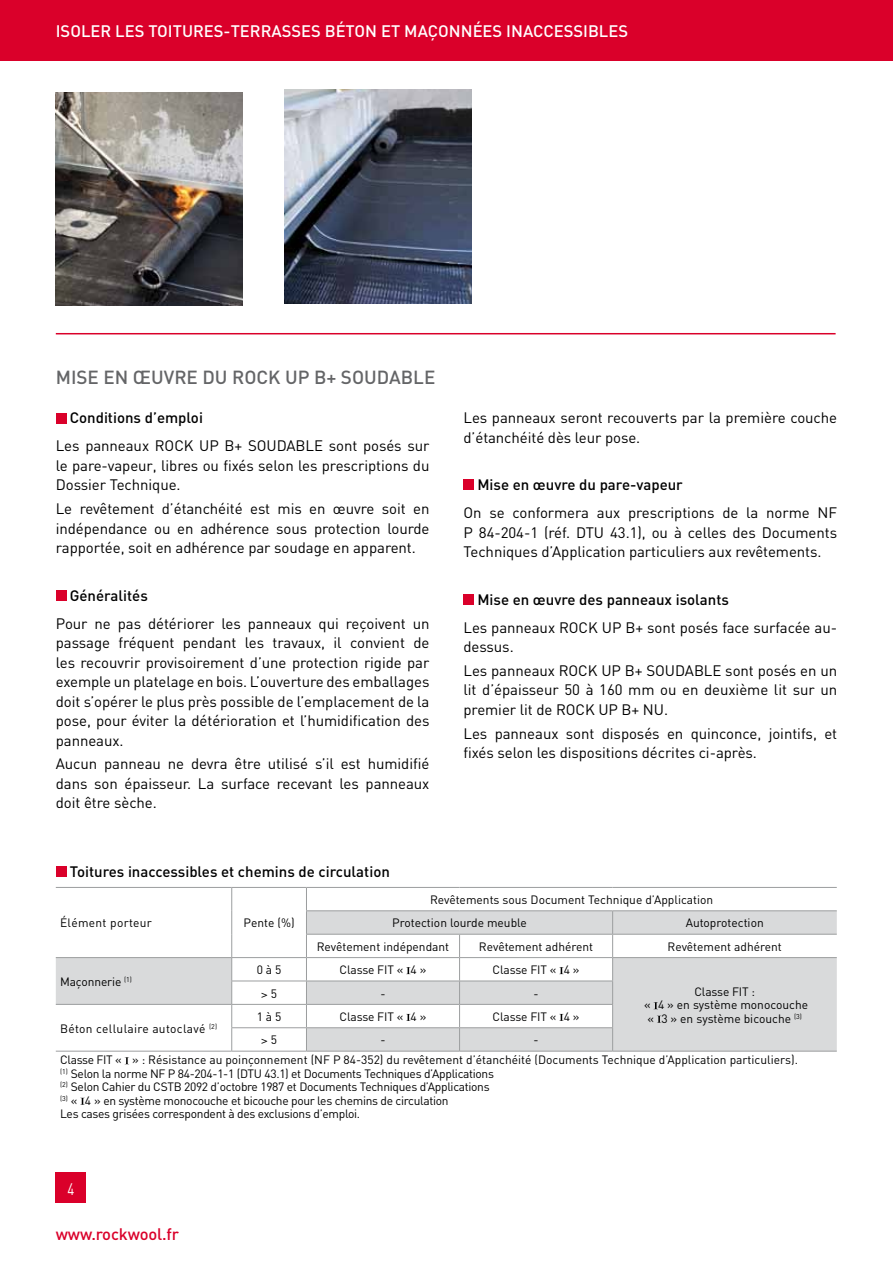
<style>
.page{position:relative;width:893px;height:1263px;background:#fff}
.page>*{position:absolute;margin:0;border:0;box-sizing:border-box;transform-origin:0 0}
.t1{font:500 18.75px "DIN";color:#646567}
.t2{font:500 16.5px "DIN";color:#fff}
.t3{font:500 16.5px "DIN";letter-spacing:-.01em;color:#da002a}
.t4{font:16.5px "DIN";color:#fff;scale:.8 1}
.t5{font:15px/19.5px "DIN";letter-spacing:-.005em;color:#000;text-align:justify}
.t6{font:500 15px "DIN";color:#000}
.t7{font:12px/13.5px "DIN";letter-spacing:-.01em;color:#000}
.t8{font:12px "DIN";letter-spacing:.025em;color:#000}
</style>
<div class="page">
<div style="left:56px;top:1173px;width:30px;height:30px;background:#da002a"></div>
<div style="left:0;top:0;width:893px;height:60px;background:#da002a"></div>
<hr style="left:56px;top:333px;width:780px;height:1px;background:#da002a">
<div style="left:56px;top:413px;width:10px;height:10px;background:#da002a"></div>
<div style="left:56px;top:590px;width:10px;height:11px;background:#da002a"></div>
<div style="left:463px;top:479px;width:11px;height:11px;background:#da002a"></div>
<div style="left:463px;top:594px;width:11px;height:11px;background:#da002a"></div>
<svg style="left:56px;top:911px;width:781px;height:140px;fill:#d9dadb"></svg>
<hr style="left:56px;top:887px;width:176px;height:1px;background:#9c9e9f">
<hr style="left:232px;top:887px;width:74px;height:1px;background:#9c9e9f">
<hr style="left:306px;top:887px;width:154px;height:1px;background:#9c9e9f">
<hr style="left:460px;top:887px;width:153px;height:1px;background:#9c9e9f">
<hr style="left:613px;top:887px;width:224px;height:1px;background:#9c9e9f">
<hr style="left:306px;top:910px;width:154px;height:1px;background:#9c9e9f">
<hr style="left:460px;top:910px;width:153px;height:1px;background:#9c9e9f">
<hr style="left:613px;top:910px;width:224px;height:1px;background:#9c9e9f">
<hr style="left:306px;top:934px;width:154px;height:1px;background:#9c9e9f">
<hr style="left:460px;top:934px;width:153px;height:1px;background:#9c9e9f">
<hr style="left:613px;top:934px;width:224px;height:1px;background:#9c9e9f">
<hr style="left:56px;top:957px;width:176px;height:1px;background:#9c9e9f">
<hr style="left:232px;top:957px;width:74px;height:1px;background:#9c9e9f">
<hr style="left:613px;top:957px;width:224px;height:1px;background:#9c9e9f">
<hr style="left:231px;top:980px;width:75px;height:1px;background:#9c9e9f">
<hr style="left:56px;top:1004px;width:176px;height:1px;background:#9c9e9f">
<hr style="left:232px;top:1004px;width:74px;height:1px;background:#9c9e9f">
<hr style="left:306px;top:1004px;width:154px;height:1px;background:#9c9e9f">
<hr style="left:460px;top:1004px;width:153px;height:1px;background:#9c9e9f">
<hr style="left:56px;top:1051px;width:176px;height:1px;background:#9c9e9f">
<svg style="left:231px;top:888px;width:1px;height:163px"></svg>
<hr style="left:231px;top:1027px;width:75px;height:1px;background:#9c9e9f">
<hr style="left:232px;top:1051px;width:74px;height:1px;background:#9c9e9f">
<hr style="left:306px;top:1027px;width:154px;height:1px;background:#9c9e9f">
<hr style="left:306px;top:1051px;width:154px;height:1px;background:#9c9e9f">
<svg style="left:459px;top:934px;width:1px;height:117px"></svg>
<hr style="left:460px;top:1027px;width:153px;height:1px;background:#9c9e9f">
<hr style="left:460px;top:1051px;width:153px;height:1px;background:#9c9e9f">
<hr style="left:613px;top:1051px;width:224px;height:1px;background:#9c9e9f">
<hr style="left:306px;top:957px;width:154px;height:1px;background:#9c9e9f">
<svg style="left:306px;top:888px;width:1px;height:163px"></svg>
<hr style="left:460px;top:957px;width:153px;height:1px;background:#9c9e9f">
<svg style="left:612px;top:911px;width:1px;height:140px"></svg>
<hr style="left:306px;top:980px;width:154px;height:1px;background:#9c9e9f">
<hr style="left:460px;top:980px;width:153px;height:1px;background:#9c9e9f">
<svg style="left:406px;top:967px;width:5px;height:7px"></svg>
<svg style="left:559px;top:967px;width:5px;height:7px"></svg>
<svg style="left:653px;top:1002px;width:5px;height:7px"></svg>
<svg style="left:657px;top:1016px;width:4px;height:7px"></svg>
<svg style="left:406px;top:1014px;width:5px;height:7px"></svg>
<svg style="left:559px;top:1014px;width:5px;height:7px"></svg>
<svg style="left:125px;top:1057px;width:4px;height:7px"></svg>
<svg style="left:80px;top:1098px;width:5px;height:7px"></svg>
<div style="left:56px;top:866px;width:10px;height:11px;background:#da002a"></div>
<img style="left:56px;top:92px;width:187px;height:214px">
<img style="left:284px;top:90px;width:187px;height:213px">
<svg style="left:262px;top:992px;width:5px;height:5px"></svg>
<svg style="left:262px;top:1039px;width:5px;height:5px"></svg>
<p class="t2" style="left:56px;top:20px;width:574px">Isoler les toitures-terrasses béton et maçonnées i naccessi bles</p>
<p class="t1" style="left:56px;top:365px;width:31px">MISEEN</p>
<p class="t1" style="left:133px;top:365px;width:106px">ŒUVRE du ROC</p>
<p class="t1" style="left:268px;top:365px;width:23px">K UPB</p>
<p class="t1" style="left:326px;top:365px;width:110px">+ soudable</p>
<p class="t6" style="left:70px;top:408px;width:135px">Conditions d’emploi</p>
<p class="t5" style="left:56px;top:436px;width:375px">Les panneaux ROCK UP B+ SOUDABLE sont posés sur le pare-vapeur, libres ou fixés selon les prescriptions du Dossier Technique.</p>
<p class="t5" style="left:56px;top:499px;width:375px">Le revêtement d’étanchéité est mis en œuvre soit en indépendance ou en adhérence sous protection lourde rapportée, soit en adhérence par soudage en apparent.</p>
<p class="t6" style="left:70px;top:586px;width:80px">Généralités</p>
<p class="t5" style="left:56px;top:613px;width:375px">Pour ne pas détériorer les panneaux qui reçoivent un passage fréquent pendant les travaux, il convient de les recouvrir provisoirement d’une protection rigide par exemple un platelage en bois. L’ouverture des emballages doit s’opérer le plus près possible de l’emplacement de la pose, pour éviter la détérioration et l’humidification des panneaux.</p>
<p class="t5" style="left:56px;top:754px;width:375px">Aucun panneau ne devra être utilisé s’il est humidifié dans son épaisseur. La surface recevant les panneaux doit être sèche.</p>
<p class="t6" style="left:70px;top:862px;width:322px">Toitures inaccessibles et chemins de circulation</p>
<p class="t5" style="left:463px;top:408px;width:375px">Les panneaux seront recouverts par la première couche d’étanchéité dès leur pose.</p>
<p class="t6" style="left:477px;top:475px;width:207px">M ise en œuvre du pare-vapeur</p>
<p class="t5" style="left:463px;top:503px;width:375px">On se conformera aux prescriptions de la norme N F P 84-204-1 (réf. DTU 43.1), ou à celles des Documents Techniques d’Application particuliers aux revêtements.</p>
<p class="t6" style="left:477px;top:590px;width:253px">M ise en œuvre des panneaux isolants</p>
<p class="t5" style="left:463px;top:617px;width:375px">Les panneaux ROCK UP B+ sont posés face surfacée au&shy;dessus.</p>
<p class="t5" style="left:463px;top:660px;width:375px">Les panneaux ROCK UP B+ SOUDABLE sont posés en un lit d’épaisseur 50 à 160 mm ou en deuxième lit sur un premier lit de ROCK UP B+ N U.</p>
<p class="t5" style="left:463px;top:723px;width:375px">Les panneaux sont disposés en quinconce, jointifs, et fixés selon les dispositions décrites ci-après.</p>
<p class="t8" style="left:60px;top:915px;width:93px">Élément porteur</p>
<p class="t7" style="left:244px;top:916px;width:52px">Pente (%)</p>
<p class="t7" style="left:392px;top:888px;width:322px;line-height:23.4px;text-indent:38px">Revêtements sous Document Technique d’Application<br>Protection lourde meuble</p>
<p class="t7" style="left:686px;top:916px;width:80px">Autoprotection</p>
<p class="t7" style="left:317px;top:939px;width:134px">Revêtement indépendant</p>
<p class="t7" style="left:479px;top:939px;width:116px">Revêtement adhérent</p>
<p class="t7" style="left:668px;top:939px;width:116px">Revêtement adhérent</p>
<p class="t7" style="left:257px;top:963px;width:26px">0 à 5</p>
<p class="t7" style="left:340px;top:963px;width:88px">Classe FIT « 4 »</p>
<p class="t7" style="left:493px;top:963px;width:88px">Classe FIT « 4 »</p>
<p class="t7" style="left:60px;top:974px;width:73px">Maçonnerie <sup>(1)</sup></p>
<p class="t7" style="left:644px;top:984px;width:166px;text-align:center">Classe FIT :<br>« 4 » en système monocouche « 3 » en système bicouche <sup>(3)</sup></p>
<p class="t7" style="left:271px;top:986px;width:8px">5</p>
<p class="t7" style="left:380px;top:986px;width:7px">-</p>
<p class="t7" style="left:534px;top:986px;width:7px">-</p>
<p class="t7" style="left:257px;top:1010px;width:26px">1 à 5</p>
<p class="t7" style="left:340px;top:1010px;width:88px">Classe FIT « 4 »</p>
<p class="t7" style="left:493px;top:1010px;width:88px">Classe FIT « 4 »</p>
<p class="t7" style="left:271px;top:1033px;width:8px">5</p>
<p class="t7" style="left:380px;top:1033px;width:7px">-</p>
<p class="t8" style="left:60px;top:1021px;width:159px">Béton cellulaire autoclavé <sup>(2)</sup></p>
<p class="t7" style="left:60px;top:1030px;width:739px;line-height:20px;text-indent:473px">-<br>Classe FIT « » : Résistance au poinçonnement (N F P 84-352) du revêtement d’étanchéité (Documents Technique d’Application particuliers).</p>
<p class="t7" style="left:60px;top:1066px;width:435px"><sup>(1)</sup> Selon la norme N F P 84-204-1-1 (DTU 43.1) et Documents Techniques d’Applications <sup>(2)</sup> Selon Cahier du CSTB 2092 d’octobre 1987 et Documents Techniques d’Applications <sup>(3)</sup> « 4 » en système monocouche et bicouche pour les chemins de circulation<br>Les cases grisées correspondent à des exclusions d’emploi.</p>
<p class="t4" style="left:67px;top:1178px;width:10px">4</p>
<p class="t3" style="left:56px;top:1223px;width:125px">www.rockwool.fr</p>
</div>
